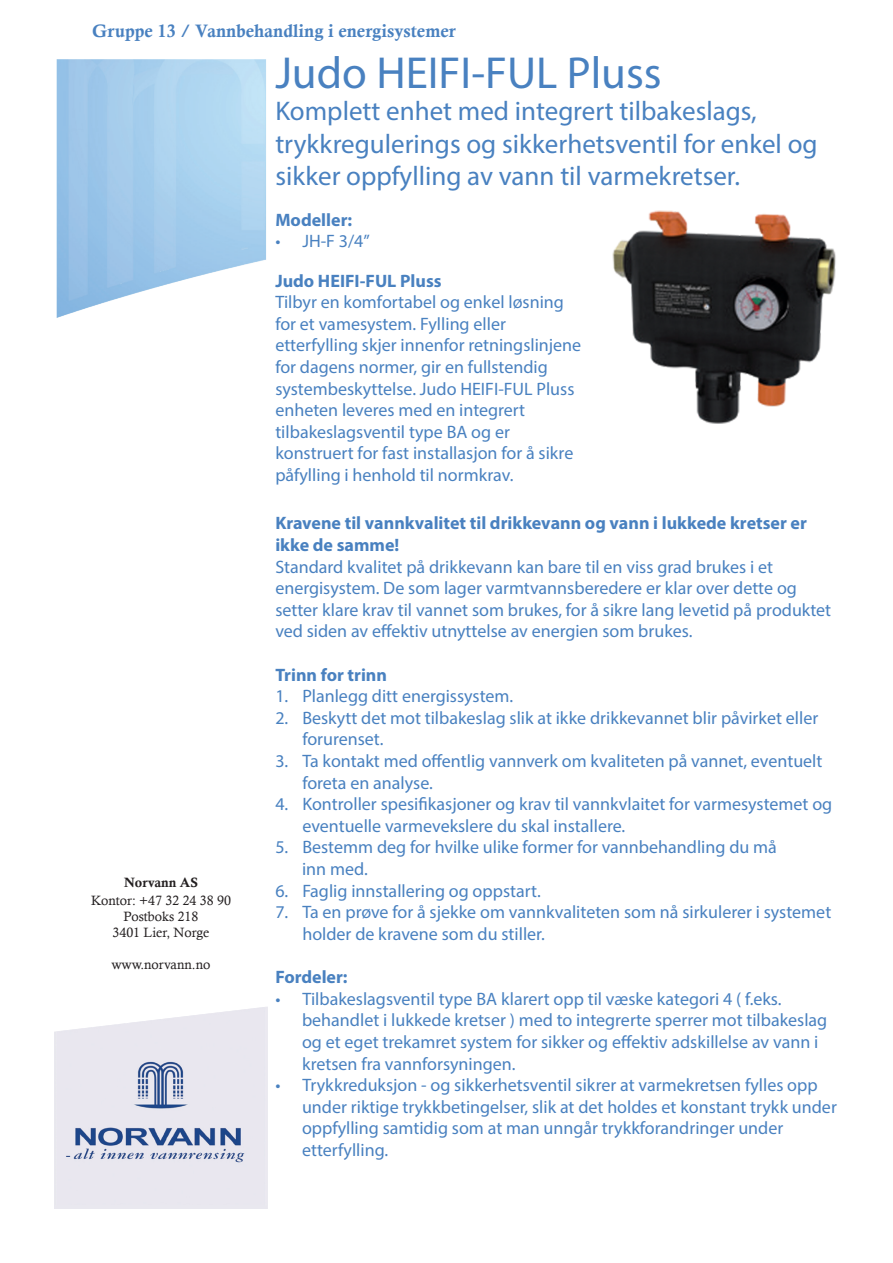
<style>
.page{position:relative;width:893px;height:1263px;background:#fff}
.page>*{position:absolute;margin:0;border:0;box-sizing:border-box;transform-origin:0 0}
.t1{font:45px "Myriad Pro";color:#4981c0}
.t2{font:27px/32.4px "Myriad Pro";color:#4981c0}
.t3{font:18px/21.6px "Myriad Pro";color:#4981c0}
.t4{font:700 18px/21.6px "Myriad Pro";color:#4981c0}
.t5{font:18px "Calis MT Bol";color:#4981c0}
.t6{font:13.5px/16.2px "Calisto";color:#231f20;text-align:center}
.t7{font:13.5px "Calis MT Bol";color:#231f20}
</style>
<div class="page">
<img style="left:612px;top:210px;width:224px;height:214px">
<img style="left:56px;top:59px;width:210px;height:259px">
<img style="left:54px;top:1007px;width:214px;height:202px">
<p class="t5" style="left:92px;top:21px;width:365px">Gruppe 13 / Vannbehandling i energisystemer</p>
<h1 class="t1" style="left:275px;top:45px;width:388px">Judo HEIFI-FUL Pluss</h1>
<h2 class="t2" style="left:275px;top:94px;width:544px">Komplett enhet med integrert tilbakeslags, trykkregulerings og sikkerhetsventil for enkel og sikker oppfylling av vann til varmekretser.</h2>
<p class="t4" style="left:275px;top:208px;width:78px">Modeller:</p>
<p class="t3" style="left:275px;top:230px;width:96px">• JH-F 3/4”</p>
<p class="t7" style="left:124px;top:874px;width:75px">Norvann AS</p>
<p class="t6" style="left:91px;top:892px;width:141px">Kontor: +47 32 24 38 90<br>Postboks 218<br>3401 Lier, Norge</p>
<p class="t6" style="left:111px;top:956px;width:101px">www.norvann.no</p>
<p class="t4" style="left:275px;top:269px;width:168px">Judo HEIFI-FUL Pluss</p>
<p class="t3" style="left:275px;top:291px;width:307px">Tilbyr en komfortabel og enkel løsning for et vamesystem. Fylling eller etterfylling skjer innenfor retningslinjene for dagens normer, gir en fullstendig systembeskyttelse. Judo HEIFI-FUL Pluss enheten leveres med en integrert tilbakeslagsventil type BA og er konstruert for fast installasjon for å sikre påfylling i henhold til normkrav.</p>
<p class="t4" style="left:275px;top:512px;width:533px">Kravene til vannkvalitet til drikkevann og vann i lukkede kretser er ikke de samme!</p>
<p class="t3" style="left:275px;top:555px;width:557px">Standard kvalitet på drikkevann kan bare til en viss grad brukes i et energisystem. De som lager varmtvannsberedere er klar over dette og setter klare krav til vannet som brukes, for å sikre lang levetid på produktet ved siden av effektiv utnyttelse av energien som brukes.</p>
<p class="t4" style="left:275px;top:663px;width:113px">Trinn for trinn</p>
<p class="t3" style="left:275px;top:685px;width:239px">1. Planlegg ditt energissystem.</p>
<p class="t3" style="left:302px;top:707px;width:517px;text-indent:-27px">2. Beskytt det mot tilbakeslag slik at ikke drikkevannet blir påvirket eller forurenset.</p>
<p class="t3" style="left:302px;top:750px;width:522px;text-indent:-27px">3. Ta kontakt med offentlig vannverk om kvaliteten på vannet, eventuelt foreta en analyse.</p>
<p class="t3" style="left:302px;top:793px;width:531px;text-indent:-27px">4. Kontroller spesifikasjoner og krav til vannkvlaitet for varmesystemet og eventuelle varmevekslere du skal installere.</p>
<p class="t3" style="left:302px;top:836px;width:476px;text-indent:-27px">5. Bestemm deg for hvilke ulike former for vannbehandling du må inn med.</p>
<p class="t3" style="left:275px;top:879px;width:267px">6. Faglig innstallering og oppstart.</p>
<p class="t3" style="left:302px;top:901px;width:530px;text-indent:-27px">7. Ta en prøve for å sjekke om vannkvaliteten som nå sirkulerer i systemet holder de kravene som du stiller.</p>
<p class="t4" style="left:275px;top:966px;width:74px">Fordeler:</p>
<p class="t3" style="left:302px;top:987px;width:527px;text-indent:-27px">• Tilbakeslagsventil type BA klarert opp til væske kategori 4 ( f.eks. behandlet i lukkede kretser ) med to integrerte sperrer mot tilbakeslag og et eget trekamret system for sikker og effektiv adskillelse av vann i kretsen fra vannforsyningen.</p>
<p class="t3" style="left:302px;top:1074px;width:536px;text-indent:-27px">• Trykkreduksjon - og sikkerhetsventil sikrer at varmekretsen fylles opp under riktige trykkbetingelser, slik at det holdes et konstant trykk under oppfylling samtidig som at man unngår trykkforandringer under etterfylling.</p>
</div>
